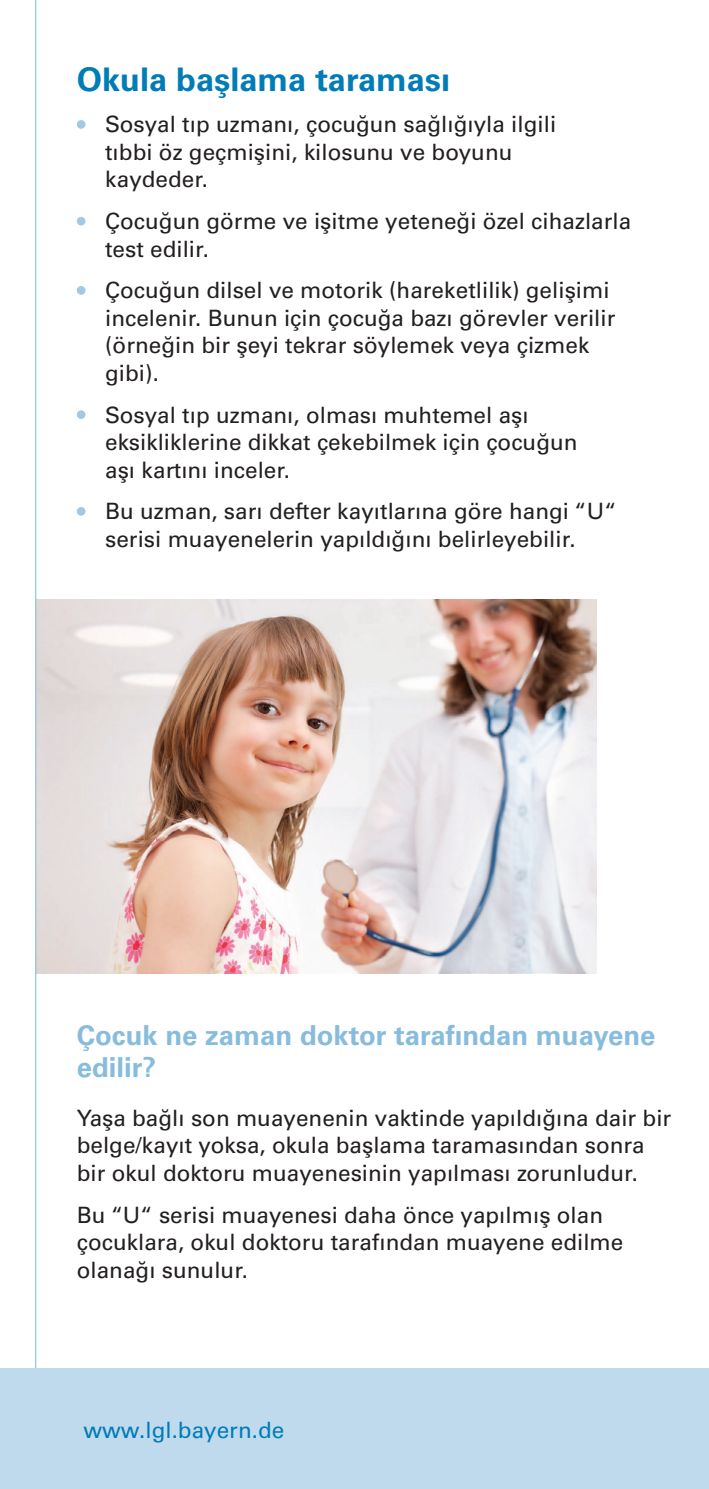
<style>
.page{position:relative;width:709px;height:1489px;background:#fff}
.page>*{position:absolute;margin:0;border:0;box-sizing:border-box;transform-origin:0 0}
.t1{font:700 32.5px "Univers LT Pro 65";color:#007cb6}
.t2{font:700 27.5px/32.5px "Univers LT Pro 65";color:#88bcdd}
.t3{font:22.5px/27.5px "Univers LT Pro 55 Roman";color:#231f20}
.t4{font:22.5px "Univers LT Pro 55 Roman";color:#007cb6}
</style>
<div class="page">
<img style="left:36px;top:599px;width:560px;height:374px">
<hr style="left:35px;top:0;width:1px;height:1471px;background:#77b6e4">
<div style="left:0;top:1368px;width:709px;height:120px;background:#c0daed"></div>
<div style="left:77px;top:120px;width:8px;height:9px;background:#a1c9e4;border-radius:50%"></div>
<div style="left:77px;top:217px;width:8px;height:8px;background:#a1c9e4;border-radius:50%"></div>
<div style="left:77px;top:286px;width:8px;height:9px;background:#a1c9e4;border-radius:50%"></div>
<div style="left:77px;top:410px;width:8px;height:9px;background:#a1c9e4;border-radius:50%"></div>
<div style="left:77px;top:507px;width:8px;height:8px;background:#a1c9e4;border-radius:50%"></div>
<h2 class="t1" style="left:77px;top:56px;width:375px">Okula başlama taraması</h2>
<p class="t3" style="left:105px;top:110px;width:452px">Sosyal tıp uzmanı, çocuğun sağlığıyla ilgili tıbbi öz geçmişini, kilosunu ve boyunu kaydeder.</p>
<p class="t3" style="left:105px;top:206px;width:527px">Çocuğun görme ve işitme yeteneği özel cihazlarla test edilir.</p>
<p class="t3" style="left:105px;top:275px;width:512px">Çocuğun dilsel ve motorik (hareketlilik) gelişimi incelenir. Bunun için çocuğa bazı görevler verilir (örneğin bir şeyi tekrar söylemek veya çizmek gibi).</p>
<p class="t3" style="left:105px;top:400px;width:474px">Sosyal tıp uzmanı, olması muhtemel aşı eksikliklerine dikkat çekebilmek için çocuğun aşı kartını inceler.</p>
<p class="t3" style="left:105px;top:496px;width:513px">Bu uzman, sarı defter kayıtlarına göre hangi “U“ serisi muayenelerin yapıldığını belirleyebilir.</p>
<p class="t2" style="left:77px;top:1017px;width:580px">Çocuk ne zaman doktor tarafından muayene edilir?</p>
<p class="t3" style="left:77px;top:1103px;width:596px">Yaşa bağlı son muayenenin vaktinde yapıldığına dair bir belge/kayıt yoksa, okula başlama taramasından sonra bir okul doktoru muayenesinin yapılması zorunludur.</p>
<p class="t3" style="left:77px;top:1199px;width:548px">Bu “U“ serisi muayenesi daha önce yapılmış olan çocuklara, okul doktoru tarafından muayene edilme olanağı sunulur.</p>
<p class="t4" style="left:83px;top:1413px;width:202px">www.lgl.bayern.de</p>
</div>
